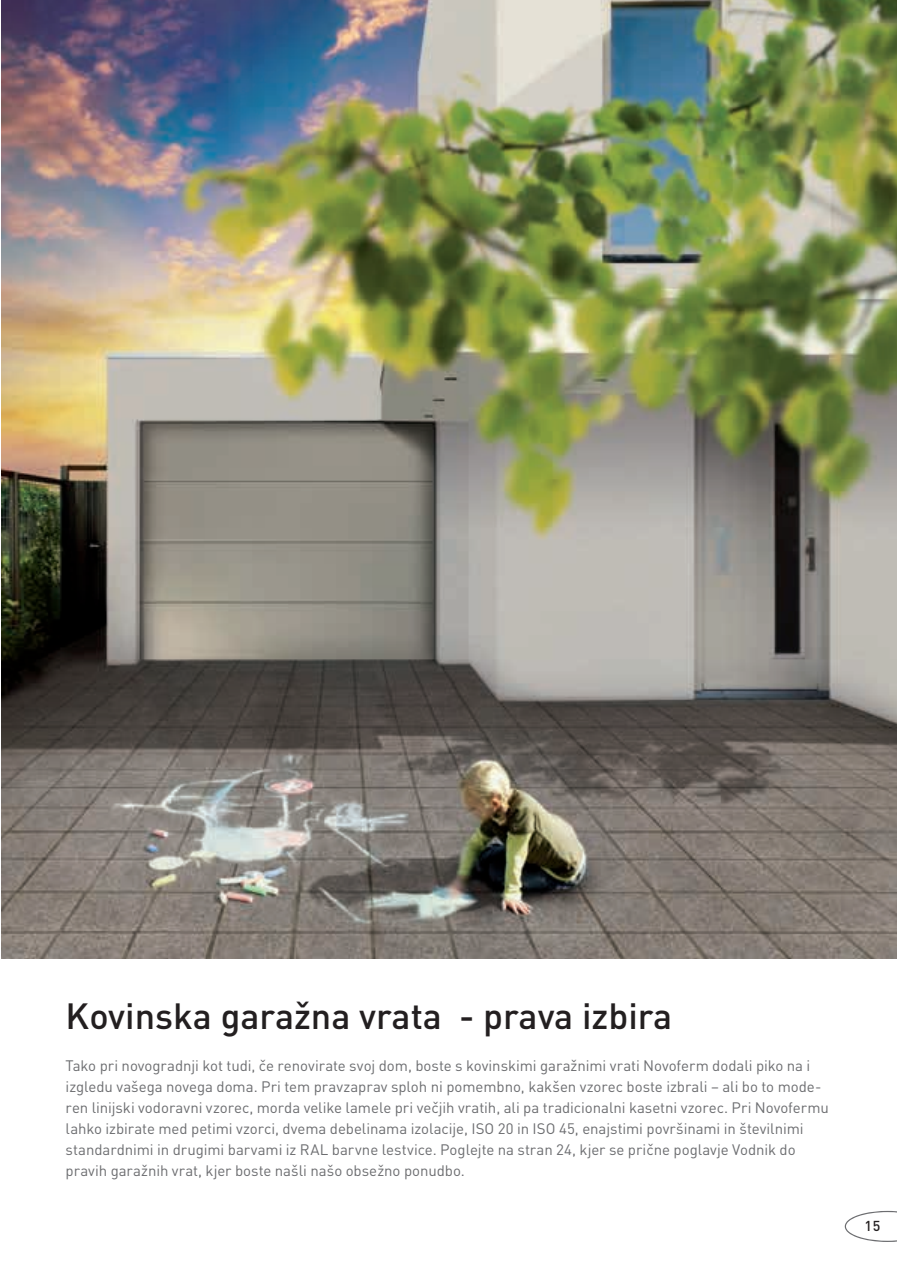
<style>
.page{position:relative;width:897px;height:1267px;background:#fff}
.page>*{position:absolute;margin:0;border:0;box-sizing:border-box;transform-origin:0 0}
.t1{font:500 36px "DIN Pro";color:#231f20}
.t2{font:15px/21px "DIN Pro";letter-spacing:-.005em;color:#6c6d70}
.t3{font:500 14.25px "DIN Pro";color:#231f20}
</style>
<div class="page">
<svg style="left:844px;top:1210px;width:53px;height:32px"></svg>
<img style="left:2px;top:0;width:895px;height:959px">
<h1 class="t1" style="left:66px;top:991px;width:608px">Kovinska garažna vrata - prava izbira</h1>
<p class="t2" style="left:66px;top:1054px;width:764px">Tako pri novogradnji kot tudi, če renovirate svoj dom, boste s kovinskimi garažnimi vrati Novoferm dodali piko na i izgledu vašega novega doma. Pri tem pravzaprav sploh ni pomembno, kakšen vzorec boste izbrali – ali bo to mode&shy;ren linijski vodoravni vzorec, morda velike lamele pri večjih vratih, ali pa tradicionalni kasetni vzorec. Pri Novofermu lahko izbirate med petimi vzorci, dvema debelinama izolacije, ISO 20 in ISO 45, enajstimi površinami in številnimi standardnimi in drugimi barvami iz RAL barvne lestvice. Poglejte na stran 24, kjer se prične poglavje Vodnik do pravih garažnih vrat, kjer boste našli našo obsežno ponudbo.</p>
<p class="t3" style="left:864px;top:1216px;width:17px">15</p>
</div>
